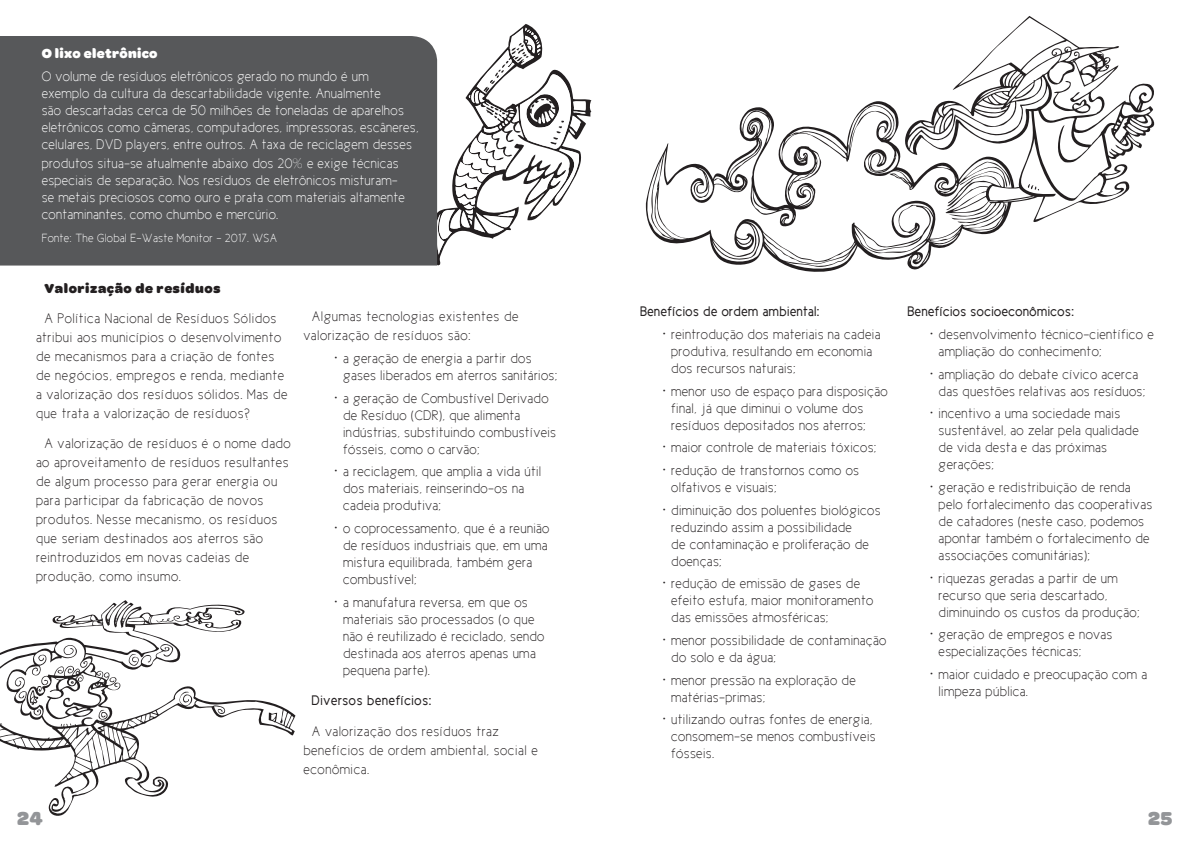
<style>
.page{position:relative;width:1191px;height:842px;background:#fff}
.page>*{position:absolute;margin:0;border:0;box-sizing:border-box;transform-origin:0 0}
.t1{font:900 20px "Omnes";color:#939598}
.t2{font:14px/17px "Cicle Fina";letter-spacing:.025em;color:#231f20}
.t3{font:14px/17px "Cicle Fina";letter-spacing:.02em;color:#fff}
.t4{font:14px "Cicle Gordita";letter-spacing:.025em;color:#231f20}
.t5{font:900 14px "Omnes";letter-spacing:.04em;color:#231f20}
.t6{font:900 14px "Omnes";letter-spacing:.02em;color:#fff}
.t7{font:12px "Cicle Fina";letter-spacing:.02em;color:#fff}
.s1{font-family:"Helvetica Neue";font-weight:200}
</style>
<div class="page">
<svg style="left:437px;top:24px;width:154px;height:242px"></svg>
<div style="left:0;top:36px;width:437px;height:230px;background:#57585a"></div>
<svg style="left:0;top:600px;width:295px;height:216px"></svg>
<svg style="left:645px;top:16px;width:510px;height:256px"></svg>
<p class="t6" style="left:42px;top:45px;width:117px">O lixo eletrônico</p>
<p class="t3" style="left:42px;top:68px;width:378px">O volume de resíduos eletrônicos gerado no mundo é um exemplo da cultura da descartabilidade vigente. Anualmente<br>são descartadas cerca de 50 milhões de toneladas de aparelhos eletrônicos como câmeras, computadores, impressoras, escâneres, celulares, DVD players, entre outros. A taxa de reciclagem desses</p>
<p class="t3" style="left:42px;top:155px;width:365px">produtos situa-se atualmente abaixo dos 20<span class="s1">%</span> e exige técnicas especiais de separação. Nos resíduos de eletrônicos misturam&shy;se metais preciosos como ouro e prata com materiais altamente contaminantes, como chumbo e mercúrio.</p>
<p class="t7" style="left:42px;top:231px;width:237px">Fonte: The Global E-Waste Monitor – 2017. WSA</p>
<p class="t5" style="left:45px;top:280px;width:177px">Valorização de resíduos</p>
<p class="t2" style="left:36px;top:309px;width:253px;line-height:19px;text-indent:8px">A Política Nacional de Resíduos Sólidos atribui aos municípios o desenvolvimento de mecanismos para a criação de fontes de negócios, empregos e renda, mediante a valorização dos resíduos sólidos. Mas de que trata a valorização de resíduos?</p>
<p class="t2" style="left:36px;top:434px;width:256px;line-height:19px;text-indent:8px">A valorização de resíduos é o nome dado ao aproveitamento de resíduos resultantes de algum processo para gerar energia ou para participar da fabricação de novos produtos. Nesse mecanismo, os resíduos que seriam destinados aos aterros são reintroduzidos em novas cadeias de produção, como insumo.</p>
<p class="t2" style="left:303px;top:307px;width:216px;line-height:19px;text-indent:8px">Algumas tecnologias existentes de valorização de resíduos são:</p>
<p class="t2" style="left:343px;top:350px;width:216px;text-indent:-8px">• a geração de energia a partir dos gases liberados em aterros sanitários;</p>
<p class="t2" style="left:343px;top:390px;width:214px;text-indent:-8px">• a geração de Combustível Derivado de Resíduo (CDR), que alimenta indústrias, substituindo combustíveis fósseis, como o carvão;</p>
<p class="t2" style="left:343px;top:463px;width:200px;text-indent:-8px">• a reciclagem, que amplia a vida útil dos materiais, reinserindo-os na cadeia produtiva;</p>
<p class="t2" style="left:343px;top:520px;width:208px;text-indent:-8px">• o coprocessamento, que é a reunião de resíduos industriais que, em uma mistura equilibrada, também gera combustível;</p>
<p class="t2" style="left:343px;top:594px;width:203px;text-indent:-8px">• a manufatura reversa, em que os materiais são processados (o que não é reutilizado é reciclado, sendo destinada aos aterros apenas uma pequena parte).</p>
<p class="t4" style="left:312px;top:693px;width:121px">Diversos benefícios:</p>
<p class="t2" style="left:303px;top:721px;width:236px;line-height:19px;text-indent:8px">A valorização dos resíduos traz benefícios de ordem ambiental, social e econômica.</p>
<p class="t4" style="left:640px;top:304px;width:181px">Benefícios de ordem ambiental:</p>
<p class="t2" style="left:671px;top:326px;width:211px;text-indent:-8px">• reintrodução dos materiais na cadeia produtiva, resultando em economia dos recursos naturais;</p>
<p class="t2" style="left:671px;top:382px;width:218px;text-indent:-8px">• menor uso de espaço para disposição final, já que diminui o volume dos resíduos depositados nos aterros;</p>
<p class="t2" style="left:662px;top:439px;width:215px">• maior controle de materiais tóxicos;</p>
<p class="t2" style="left:671px;top:462px;width:189px;text-indent:-8px">• redução de transtornos como os olfativos e visuais;</p>
<p class="t2" style="left:671px;top:501px;width:211px;text-indent:-8px">• diminuição dos poluentes biológicos reduzindo assim a possibilidade<br>de contaminação e proliferação de doenças;</p>
<p class="t2" style="left:671px;top:575px;width:204px;text-indent:-8px">• redução de emissão de gases de efeito estufa, maior monitoramento das emissões atmosféricas;</p>
<p class="t2" style="left:671px;top:632px;width:217px;text-indent:-8px">• menor possibilidade de contaminação do solo e da água;</p>
<p class="t2" style="left:671px;top:671px;width:186px;text-indent:-8px">• menor pressão na exploração de matérias-primas;</p>
<p class="t2" style="left:671px;top:711px;width:206px;text-indent:-8px">• utilizando outras fontes de energia, consomem-se menos combustíveis fósseis.</p>
<p class="t4" style="left:907px;top:304px;width:168px">Benefícios socioeconômicos:</p>
<p class="t2" style="left:938px;top:326px;width:217px;text-indent:-8px">• desenvolvimento técnico-científico e ampliação do conhecimento;</p>
<p class="t2" style="left:938px;top:365px;width:208px;text-indent:-8px">• ampliação do debate cívico acerca das questões relativas aos resíduos;</p>
<p class="t2" style="left:938px;top:405px;width:202px;text-indent:-8px">• incentivo a uma sociedade mais sustentável, ao zelar pela qualidade de vida desta e das próximas gerações;</p>
<p class="t2" style="left:938px;top:479px;width:215px;text-indent:-8px">• geração e redistribuição de renda pelo fortalecimento das cooperativas de catadores (neste caso, podemos apontar também o fortalecimento de associações comunitárias);</p>
<p class="t2" style="left:938px;top:569px;width:202px;text-indent:-8px">• riquezas geradas a partir de um recurso que seria descartado, diminuindo os custos da produção;</p>
<p class="t2" style="left:938px;top:626px;width:175px;text-indent:-8px">• geração de empregos e novas especializações técnicas;</p>
<p class="t2" style="left:938px;top:666px;width:210px;text-indent:-8px">• maior cuidado e preocupação com a limpeza pública.</p>
<h1 class="t1" style="left:17px;top:807px;width:27px">24</h1>
<h1 class="t1" style="left:1148px;top:807px;width:26px">25</h1>
</div>
